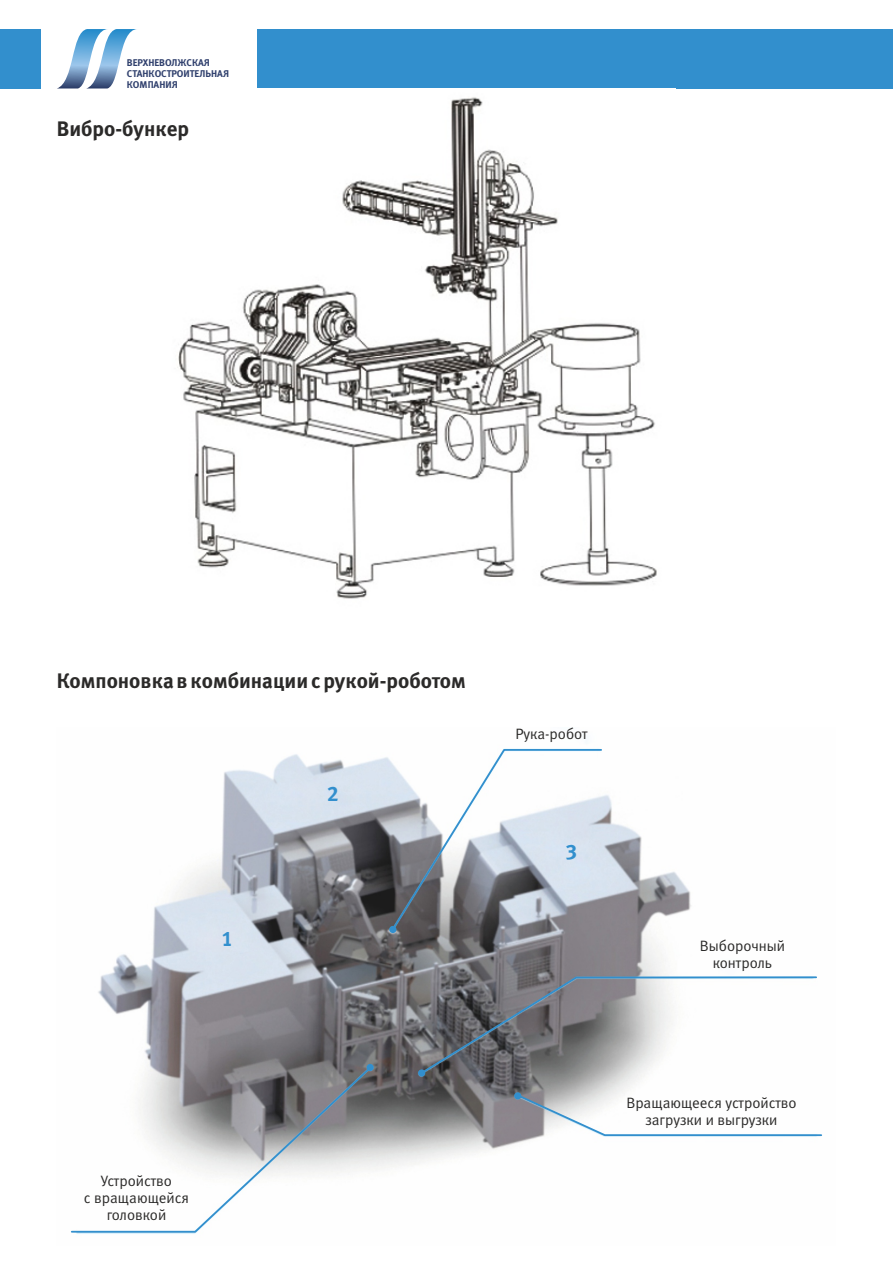
<style>
.page{position:relative;width:893px;height:1263px;background:#fff}
.page>*{position:absolute;margin:0;border:0;box-sizing:border-box;transform-origin:0 0}
.t1{font:21px "Meta Bold LFC";color:#2b2a29}
.t2{font:21px "Meta Bold LFC";color:#328fcd}
.t3{font:15px/16.6px "Meta Normal LFC";color:#2b2a29;text-align:center}
.t4{font:9.75px/11.4px "Meta Bold LFC";color:#31416e}
</style>
<div class="page">
<img style="left:76px;top:754px;width:615px;height:480px">
<svg style="left:58px;top:29px;width:79px;height:59px"></svg>
<div style="left:0;top:29px;width:41px;height:59px;background:#328fcd"></div>
<div style="left:258px;top:29px;width:635px;height:59px;background:#328fcd"></div>
<img style="left:177px;top:97px;width:480px;height:502px">
<svg style="left:391px;top:748px;width:212px;height:182px"></svg>
<svg style="left:421px;top:975px;width:396px;height:99px"></svg>
<svg style="left:517px;top:1093px;width:305px;height:44px"></svg>
<svg style="left:71px;top:1066px;width:301px;height:167px"></svg>
<div style="left:389px;top:926px;width:7px;height:7px;background:#328fcd;border-radius:50%"></div>
<div style="left:418px;top:1069px;width:7px;height:7px;background:#328fcd;border-radius:50%"></div>
<div style="left:514px;top:1092px;width:7px;height:7px;background:#328fcd;border-radius:50%"></div>
<div style="left:367px;top:1064px;width:7px;height:7px;background:#328fcd;border-radius:50%"></div>
<p class="t4" style="left:127px;top:57px;width:104px">ВЕРХНЕВОЛЖСКАЯ<br>СТАНКОСТРОИТЕЛЬНАЯ<br>КОМПАНИЯ</p>
<h1 class="t1" style="left:57px;top:120px;width:134px">Вибро-бункер</h1>
<h1 class="t1" style="left:57px;top:672px;width:410px">Компоновка в комбинации с рукой-роботом</h1>
<h1 class="t2" style="left:221px;top:930px;width:13px">1</h1>
<p class="t3" style="left:84px;top:1173px;width:107px">Устройство<br>с вращающейся головкой</p>
<h1 class="t2" style="left:327px;top:784px;width:13px">2</h1>
<p class="t3" style="left:515px;top:726px;width:74px">Рука-робот</p>
<h1 class="t2" style="left:566px;top:843px;width:13px">3</h1>
<p class="t3" style="left:700px;top:938px;width:87px">Выборочный контроль</p>
<p class="t3" style="left:626px;top:1095px;width:172px">Вращающееся устройство загрузки и выгрузки</p>
</div>
